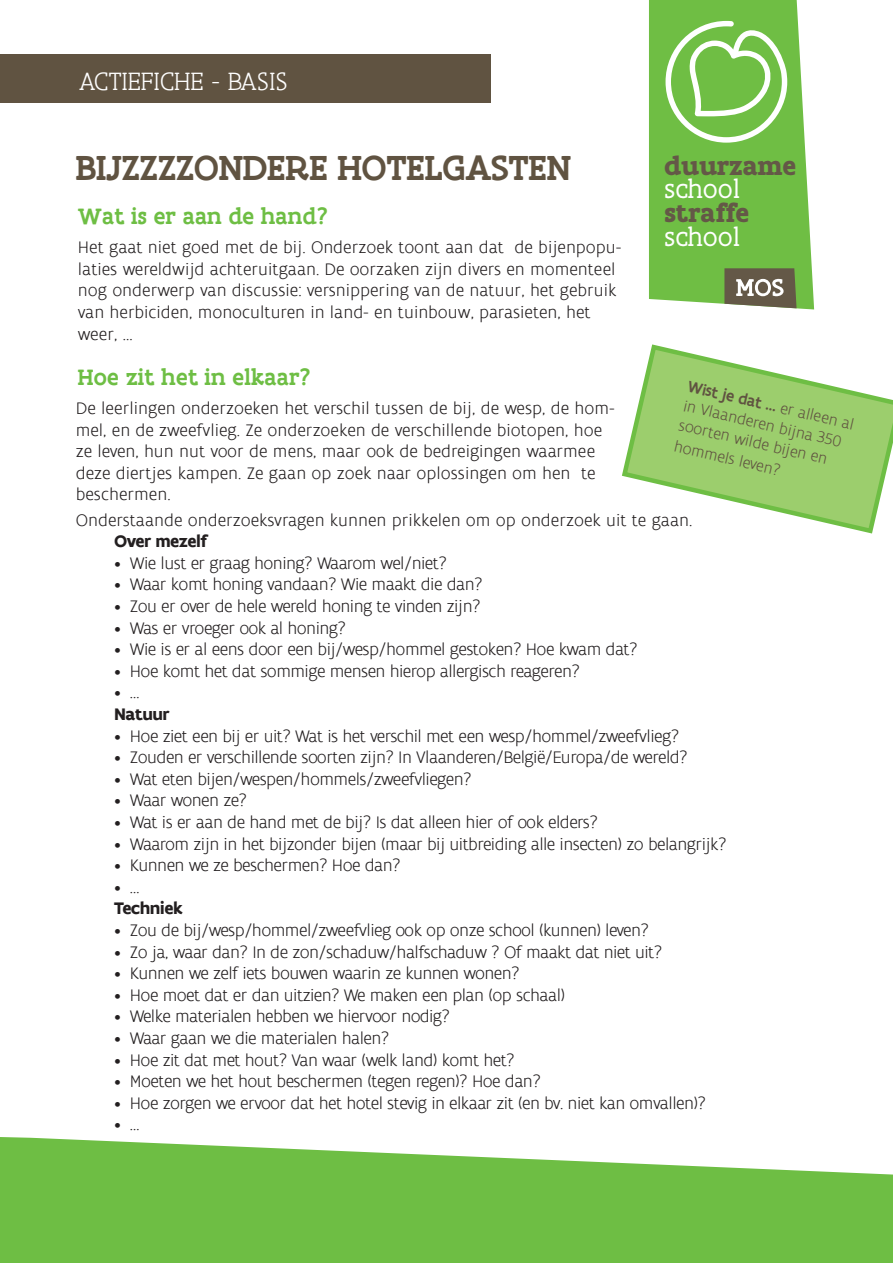
<style>
.page{position:relative;width:893px;height:1263px;background:#fff}
.page>*{position:absolute;margin:0;border:0;box-sizing:border-box;transform-origin:0 0}
.t1{font:500 37.5px "Flanders Art Serif";letter-spacing:-.01em;color:#605341}
.t2{font:700 27.6px/23.5px "Flanders Art Serif";letter-spacing:-.015em;color:#645847}
.t3{font:300 27px "Flanders Art Serif";color:#fff}
.t4{font:500 24px "Flanders Art Serif";color:#6ebe44}
.t5{font:300 18px "Flanders Art Sans";letter-spacing:-.03em;color:#231f20}
.t6{font:300 18px/21.6px "Flanders Art Sans";color:#231f20}
.t7{font:700 18px "Flanders Art Sans";letter-spacing:-.03em;color:#231f20}
.t8{font:300 16.5px/19.8px "Flanders Art Sans";color:#605341}
.s1{font-weight:400;color:#fff}
.s2{font-weight:500}
</style>
<div class="page">
<div style="left:0;top:55px;width:490px;height:48px;background:#605341"></div>
<svg style="left:649px;top:0;width:165px;height:309px;background:#7dc456"></svg>
<svg style="left:724px;top:268px;width:73px;height:40px;background:#807a68"></svg>
<svg style="left:665px;top:21px;width:122px;height:122px"></svg>
<svg style="left:622px;top:344px;width:271px;height:190px"></svg>
<svg style="left:0;top:1137px;width:893px;height:126px;background:#83c75f"></svg>
<p class="t3" style="left:79px;top:65px;width:210px">ACTIEFICHE - BASIS</p>
<p class="t1" style="left:76px;top:143px;width:497px">BIJZZZZONDERE HOTELGASTEN</p>
<p class="t4" style="left:78px;top:201px;width:251px">Wat is er aan de hand?</p>
<p class="t6" style="left:78px;top:237px;width:545px">Het gaat niet goed met de bij. Onderzoek toont aan dat de bijenpopu&shy;laties wereldwijd achteruitgaan. De oorzaken zijn divers en momenteel nog onderwerp van discussie: versnippering van de natuur, het gebruik van herbiciden, monoculturen in land- en tuinbouw, parasieten, het weer, ...</p>
<p class="t4" style="left:78px;top:362px;width:234px">Hoe zit het in elkaar?</p>
<p class="t6" style="left:76px;top:398px;width:540px">De leerlingen onderzoeken het verschil tussen de bij, de wesp, de hom&shy;mel, en de zweefvlieg. Ze onderzoeken de verschillende biotopen, hoe ze leven, hun nut voor de mens, maar ook de bedreigingen waarmee deze diertjes kampen. Ze gaan op zoek naar oplossingen om hen te beschermen.</p>
<p class="t6" style="left:76px;top:509px;width:618px">Onderstaande onderzoeksvragen kunnen prikkelen om op onderzoek uit te gaan.</p>
<p class="t7" style="left:114px;top:530px;width:94px">Over mezelf</p>
<p class="t5" style="left:114px;top:552px;width:334px">• Wie lust er graag honing? Waarom wel/niet?</p>
<p class="t5" style="left:114px;top:574px;width:370px">• Waar komt honing vandaan? Wie maakt die dan?</p>
<p class="t5" style="left:114px;top:595px;width:368px">• Zou er over de hele wereld honing te vinden zijn?</p>
<p class="t5" style="left:114px;top:617px;width:233px">• Was er vroeger ook al honing?</p>
<p class="t5" style="left:114px;top:639px;width:525px">• Wie is er al eens door een bij/wesp/hommel gestoken? Hoe kwam dat?</p>
<p class="t5" style="left:114px;top:660px;width:467px">• Hoe komt het dat sommige mensen hierop allergisch reageren?</p>
<p class="t5" style="left:114px;top:682px;width:27px">• …</p>
<p class="t7" style="left:114px;top:703px;width:57px">Natuur</p>
<p class="t5" style="left:114px;top:725px;width:567px">• Hoe ziet een bij er uit? Wat is het verschil met een wesp/hommel/zweefvlieg?</p>
<p class="t5" style="left:114px;top:747px;width:575px">• Zouden er verschillende soorten zijn? In Vlaanderen/België/Europa/de wereld?</p>
<p class="t5" style="left:114px;top:768px;width:359px">• Wat eten bijen/wespen/hommels/zweefvliegen?</p>
<p class="t5" style="left:114px;top:790px;width:135px">• Waar wonen ze?</p>
<p class="t5" style="left:114px;top:811px;width:485px">• Wat is er aan de hand met de bij? Is dat alleen hier of ook elders?</p>
<p class="t5" style="left:114px;top:833px;width:614px">• Waarom zijn in het bijzonder bijen (maar bij uitbreiding alle insecten) zo belangrijk?</p>
<p class="t5" style="left:114px;top:855px;width:288px">• Kunnen we ze beschermen? Hoe dan?</p>
<p class="t5" style="left:114px;top:876px;width:27px">• …</p>
<p class="t7" style="left:114px;top:897px;width:70px">Techniek</p>
<p class="t5" style="left:114px;top:919px;width:537px">• Zou de bij/wesp/hommel/zweefvlieg ook op onze school (kunnen) leven?</p>
<p class="t5" style="left:114px;top:941px;width:550px">• Zo ja, waar dan? In de zon/schaduw/halfschaduw ? Of maakt dat niet uit?</p>
<p class="t5" style="left:114px;top:963px;width:407px">• Kunnen we zelf iets bouwen waarin ze kunnen wonen?</p>
<p class="t5" style="left:114px;top:984px;width:453px">• Hoe moet dat er dan uitzien? We maken een plan (op schaal)</p>
<p class="t5" style="left:114px;top:1006px;width:338px">• Welke materialen hebben we hiervoor nodig?</p>
<p class="t5" style="left:114px;top:1027px;width:277px">• Waar gaan we die materialen halen?</p>
<p class="t5" style="left:114px;top:1049px;width:402px">• Hoe zit dat met hout? Van waar (welk land) komt het?</p>
<p class="t5" style="left:114px;top:1071px;width:428px">• Moeten we het hout beschermen (tegen regen)? Hoe dan?</p>
<p class="t5" style="left:114px;top:1092px;width:594px">• Hoe zorgen we ervoor dat het hotel stevig in elkaar zit (en bv. niet kan omvallen)?</p>
<p class="t5" style="left:114px;top:1114px;width:27px">• …</p>
<p class="t2" style="left:664px;top:154px;width:133px">duurzame <span class="s1">school </span>straffe <span class="s1">school</span></p>
<p class="t8" style="left:690px;top:377px;width:172px;rotate:13deg"><span class="s2">Wist je dat …</span> er alleen al in Vlaanderen bijna 350 soorten wilde bijen en</p>
<p class="t8" style="left:676px;top:436px;width:110px;rotate:13deg">hommels leven?</p>
</div>
